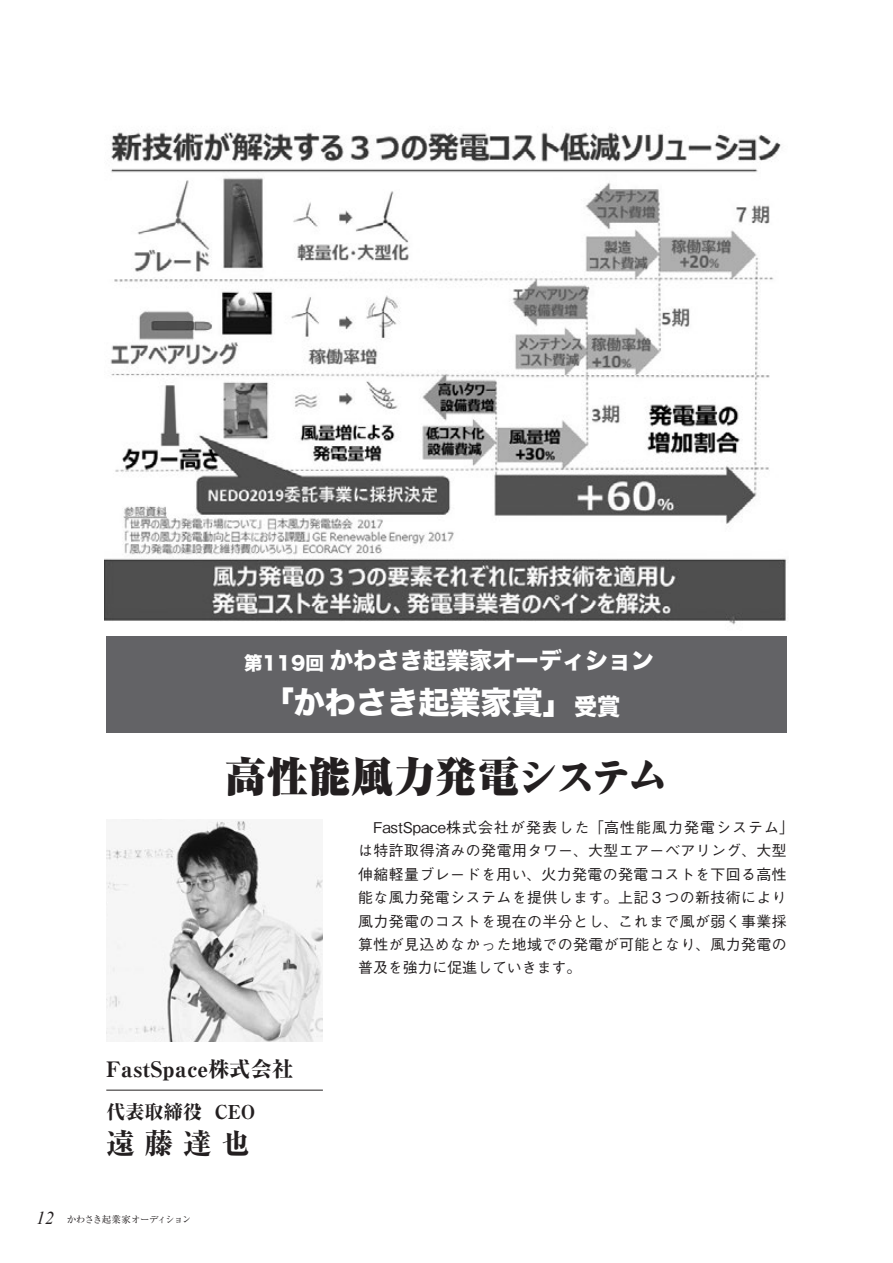
<style>
.page{position:relative;width:893px;height:1263px;background:#fff}
.page>*{position:absolute;margin:0;border:0;box-sizing:border-box;transform-origin:0 0}
.t1{font:900 40.8px "Ryumin";letter-spacing:.035em;color:#231f20}
.t2{font:31.2px "Hira Kaku Std W8";color:#fff}
.t3{font:800 28.65px "Ryumin";color:#231f20}
.t4{font:23.1px "Hira Kaku Std W8";color:#fff}
.t5{font:800 21.3px "Ryumin Pro";color:#231f20}
.t6{font:800 19.2px "Ryumin";color:#231f20}
.t7{font:500 14.85px/23.4px "Gothic BBB Pr 6";letter-spacing:.03em;color:#231f20}
.t8{font:9.6px "Ryumin";letter-spacing:-.06em;color:#231f20}
.s1{font-size:18.45px}
.s2{font-size:23.1px}
.s3{font-family:"Antique Std ANDB";font-weight:400}
.s4{font-family:"Ryumin"}
.s5{font-family:"Ryumin Pro"}
.s6{font-family:"Times New Roman";font-style:italic;font-size:18px}
</style>
<div class="page">
<img style="left:106px;top:820px;width:217px;height:221px">
<hr style="left:106px;top:1090px;width:217px;height:1px;background:#231f20">
<img style="left:104px;top:132px;width:683px;height:493px">
<div style="left:106px;top:636px;width:681px;height:97px;background:#636366"></div>
<h3 class="t4" style="left:244px;top:648px;width:412px"><span class="s1">第119回</span> かわさき起業家オーディション</h3>
<h2 class="t2" style="left:263px;top:685px;width:359px">「かわさき起業家賞」<span class="s2">受賞</span></h2>
<h1 class="t1" style="left:225px;top:750px;width:444px">高性能風力発電<span class="s3">システム</span></h1>
<h3 class="t5" style="left:106px;top:1052px;width:188px">FastSpace<span class="s4">株式会社</span></h3>
<p class="t6" style="left:106px;top:1100px;width:151px">代表取締役 <span class="s5">CEO</span></p>
<h3 class="t3" style="left:106px;top:1125px;width:145px">遠藤達也</h3>
<p class="t8" style="left:36px;top:1214px;width:157px"><span class="s6">12</span> かわさき起業家オーディション</p>
<p class="t7" style="left:358px;top:815px;width:437px">　FastSpace株式会社が発表した「高性能風力発電システム」は特許取得済みの発電用タワー、大型エアーベアリング、大型伸縮軽量ブレードを用い、火力発電の発電コストを下回る高性能な風力発電システムを提供します。上記３つの新技術により風力発電のコストを現在の半分とし、これまで風が弱く事業採算性が見込めなかった地域での発電が可能となり、風力発電の普及を強力に促進していきます。</p>
</div>
